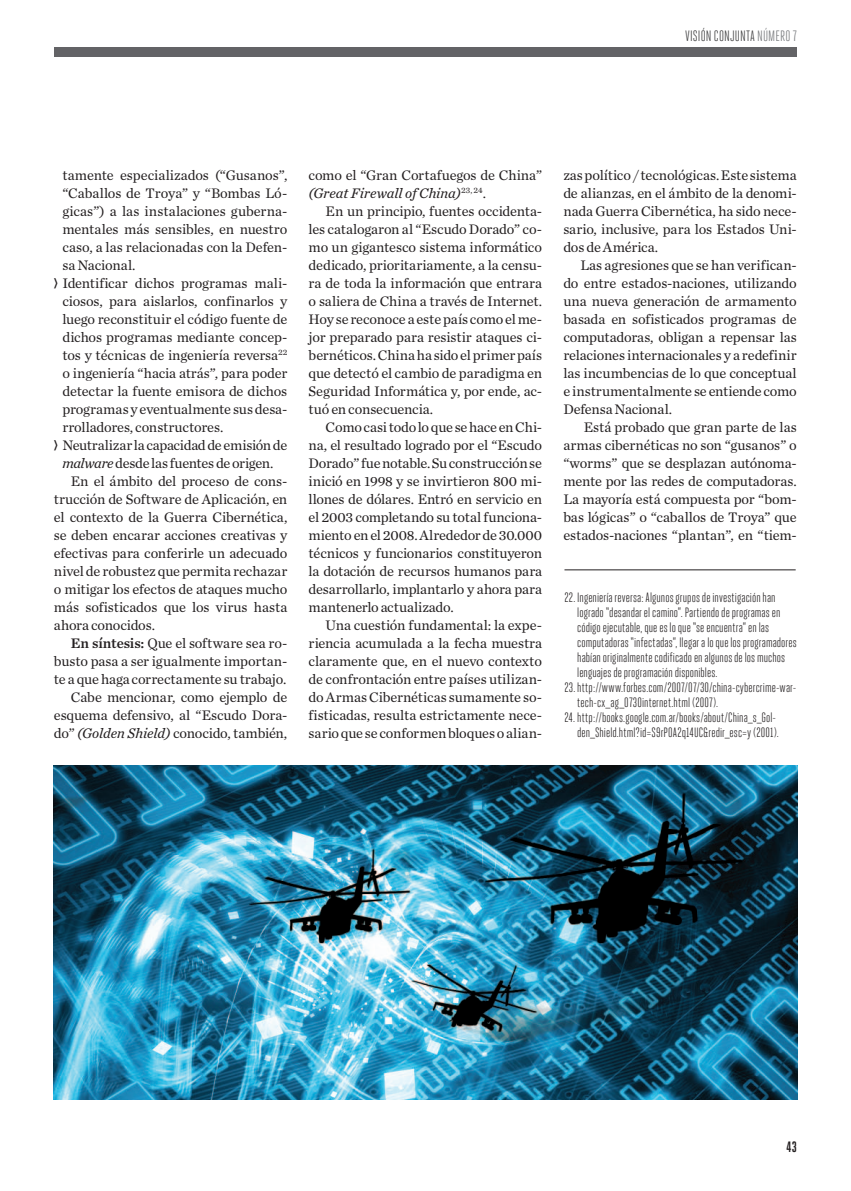
<style>
.page{position:relative;width:851px;height:1191px;background:#fff}
.page>*{position:absolute;margin:0;border:0;box-sizing:border-box;transform-origin:0 0}
.t1{font:15px "Heroic Condensed";letter-spacing:.005em;color:#3e3e3f}
.t2{font:700 15px "Heroic Condensed";color:#231f20}
.t3{font:14.4px/18px "Chronicle Text G1";letter-spacing:-.01em;color:#231f20;text-align:justify}
.t4{font:italic 14.4px "Chronicle Text G2";color:#231f20}
.t5{font:13.5px/15px "Heroic Condensed";letter-spacing:.005em;color:#231f20;text-align:right}
.s1{color:#76787b}
.s2{font-family:"Heroic Condensed";font-weight:900;font-size:13.5px}
.s3{font-family:"Chronicle Text G2";font-style:italic}
.s4{font-family:"Chronicle Text G1 Semi"}
.s5{font-family:"Chronicle Text G1";font-style:normal}
.s6{font-family:"Flama Condensed";font-weight:300}
</style>
<div class="page">
<img style="left:53px;top:765px;width:744px;height:334px">
<hr style="left:564px;top:569px;width:231px;height:1px;background:#231f20">
<div style="left:54px;top:48px;width:742px;height:9px;background:#636366"></div>
<p class="t1" style="left:685px;top:28px;width:113px">VISIÓN CONJUNTA <span class="s1">NÚMERO 7</span></p>
<p class="t3" style="left:62px;top:165px;width:226px">tamente especializados (“Gusanos”,</p>
<p class="t3" style="left:62px;top:183px;width:226px">“Caballos de Troya” y “Bombas Ló-</p>
<p class="t3" style="left:62px;top:201px;width:226px">gicas”) a las instalaciones guberna-</p>
<p class="t3" style="left:62px;top:219px;width:226px">mentales más sensibles, en nuestro</p>
<p class="t3" style="left:62px;top:237px;width:226px">caso, a las relacionadas con la Defen-</p>
<p class="t3" style="left:62px;top:255px;width:75px">sa Nacional.</p>
<p class="t3" style="left:54px;top:273px;width:235px"><span class="s2">&gt;</span> Identificar dichos programas mali-</p>
<p class="t3" style="left:62px;top:291px;width:226px">ciosos, para aislarlos, confinarlos y</p>
<p class="t3" style="left:62px;top:309px;width:226px">luego reconstituir el código fuente de</p>
<p class="t3" style="left:62px;top:327px;width:226px">dichos programas mediante concep-</p>
<p class="t3" style="left:62px;top:345px;width:226px">tos y técnicas de ingeniería reversa<sup>22</sup></p>
<p class="t3" style="left:62px;top:363px;width:226px">o ingeniería “hacia atrás”, para poder</p>
<p class="t3" style="left:62px;top:381px;width:226px">detectar la fuente emisora de dichos</p>
<p class="t3" style="left:62px;top:399px;width:226px">programas y eventualmente sus desa-</p>
<p class="t3" style="left:62px;top:417px;width:162px">rrolladores, constructores.</p>
<p class="t3" style="left:54px;top:435px;width:235px"><span class="s2">&gt;</span> Neutralizar la capacidad de emisión de</p>
<p class="t3" style="left:62px;top:453px;width:212px"><span class="s3">malware</span> desde las fuentes de origen.</p>
<p class="t3" style="left:71px;top:471px;width:218px">En el ámbito del proceso de cons-</p>
<p class="t3" style="left:54px;top:489px;width:235px">trucción de Software de Aplicación, en</p>
<p class="t3" style="left:54px;top:507px;width:235px">el contexto de la Guerra Cibernética,</p>
<p class="t3" style="left:54px;top:525px;width:235px">se deben encarar acciones creativas y</p>
<p class="t3" style="left:54px;top:543px;width:235px">efectivas para conferirle un adecuado</p>
<p class="t3" style="left:54px;top:561px;width:235px">nivel de robustez que permita rechazar</p>
<p class="t3" style="left:54px;top:579px;width:235px">o mitigar los efectos de ataques mucho</p>
<p class="t3" style="left:54px;top:597px;width:235px">más sofisticados que los virus hasta</p>
<p class="t3" style="left:54px;top:615px;width:103px">ahora conocidos.</p>
<p class="t3" style="left:71px;top:633px;width:218px"><span class="s4">En síntesis:</span> Que el software sea ro-</p>
<p class="t3" style="left:54px;top:651px;width:235px">busto pasa a ser igualmente importan-</p>
<p class="t3" style="left:54px;top:669px;width:234px">te a que haga correctamente su trabajo.</p>
<p class="t3" style="left:71px;top:687px;width:218px">Cabe mencionar, como ejemplo de</p>
<p class="t3" style="left:54px;top:705px;width:235px">esquema defensivo, al “Escudo Dora-</p>
<p class="t3" style="left:54px;top:723px;width:235px">do” <span class="s3">(Golden Shield)</span> conocido, también,</p>
<p class="t3" style="left:308px;top:165px;width:235px">como el “Gran Cortafuegos de China”</p>
<p class="t4" style="left:308px;top:182px;width:179px">(Great Firewall of China)<sup>23,</sup> <sup>24</sup><span class="s5">.</span></p>
<p class="t3" style="left:308px;top:201px;width:235px;text-indent:17px">En un principio, fuentes occidenta&shy;les catalogaron al “Escudo Dorado” co&shy;mo un gigantesco sistema informático dedicado, prioritariamente, a la censu&shy;ra de toda la información que entrara o saliera de China a través de Internet.<br>Hoy se reconoce a este país como el me&shy;jor preparado para resistir ataques ci&shy;bernéticos. China ha sido el primer país que detectó el cambio de paradigma en Seguridad Informática y, por ende, ac&shy;tuó en consecuencia.</p>
<p class="t3" style="left:308px;top:417px;width:235px;text-indent:17px">Como casi todo lo que se hace en Chi&shy;na, el resultado logrado por el “Escudo Dorado” fue notable. Su construcción se inició en 1998 y se invirtieron 800 mi&shy;llones de dólares. Entró en servicio en el 2003 completando su total funciona&shy;miento en el 2008. Alrededor de 30.000 técnicos y funcionarios constituyeron la dotación de recursos humanos para desarrollarlo, implantarlo y ahora para mantenerlo actualizado.</p>
<p class="t3" style="left:308px;top:615px;width:235px;text-indent:17px">Una cuestión fundamental: la expe&shy;riencia acumulada a la fecha muestra claramente que, en el nuevo contexto de confrontación entre países utilizan&shy;do Armas Cibernéticas sumamente so&shy;fisticadas, resulta estrictamente nece&shy;sario que se conformen bloques o alian-</p>
<p class="t3" style="left:563px;top:165px;width:235px">zas político / tecnológicas. Este sistema de alianzas, en el ámbito de la denomi&shy;nada Guerra Cibernética, ha sido nece&shy;sario, inclusive, para los Estados Uni&shy;dos de América.</p>
<p class="t3" style="left:563px;top:255px;width:235px;text-indent:17px">Las agresiones que se han verifican&shy;do entre estados-naciones, utilizando una nueva generación de armamento basada en sofisticados programas de computadoras, obligan a repensar las relaciones internacionales y a redefinir las incumbencias de lo que conceptual e instrumentalmente se entiende como Defensa Nacional.</p>
<p class="t3" style="left:563px;top:417px;width:235px;text-indent:20px">Está probado que gran parte de las armas cibernéticas no son “gusanos” o “worms” que se desplazan autónoma&shy;mente por las redes de computadoras.<br>La mayoría está compuesta por “bom&shy;bas lógicas” o “caballos de Troya” que estados-naciones “plantan”, en “tiem-</p>
<p class="t5" style="left:564px;top:590px;width:212px">22. Ingeniería reversa: Algunos grupos de investigación han</p>
<p class="t5" style="left:577px;top:605px;width:205px">logrado “desandar el camino”. Partiendo de programas en</p>
<p class="t5" style="left:577px;top:620px;width:193px">código ejecutable, que es lo que “se encuentra” en las</p>
<p class="t5" style="left:577px;top:635px;width:221px">computadoras “infectadas”, llegar a lo que los programadores</p>
<p class="t5" style="left:577px;top:650px;width:209px">habían originalmente codificado en algunos de los muchos</p>
<p class="t5" style="left:577px;top:665px;width:142px">lenguajes de programación disponibles.</p>
<p class="t5" style="left:564px;top:680px;width:233px">23.http://www.forbes.com/2007/07/30/china-cybercrime-war-</p>
<p class="t5" style="left:577px;top:695px;width:142px">tech-cx<span class="s6">_</span>ag<span class="s6">_</span>0730internet.html (2007).</p>
<p class="t5" style="left:564px;top:710px;width:216px">24. http://books.google.com.ar/books/about/China<span class="s6">_</span>s<span class="s6">_</span>Gol&shy;den<span class="s6">_</span>Shield.html?id=S9rP0A2q14UC&amp;redir<span class="s6">_</span>esc=y (2001).</p>
<p class="t2" style="left:786px;top:1139px;width:12px">43</p>
</div>
